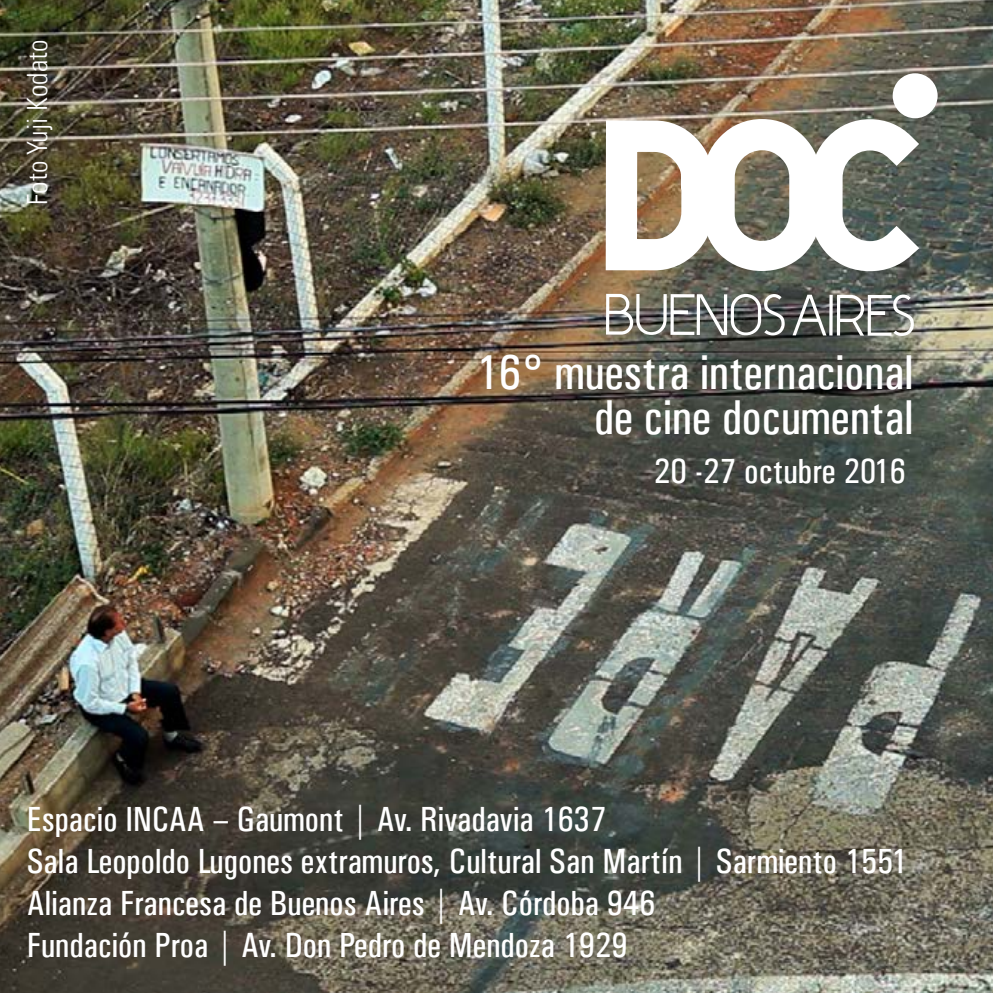
<style>
.page{position:relative;width:993px;height:993px;background:#fff}
.page>*{position:absolute;margin:0;border:0;box-sizing:border-box;transform-origin:0 0}
.t1{font:49px/45.5px "Univers Condensed";color:#fff;text-align:right}
.t2{font:35px/42px "Univers Condensed";color:#fff}
.t3{font:300 condensed 28px "Univers LT";color:#fff}
</style>
<div class="page">
<img style="left:0;top:0;width:992px;height:992px">
<img style="left:692px;top:0;width:142px;height:104px">
<svg style="left:595px;top:104px;width:338px;height:181px"></svg>
<div style="left:892px;top:73px;width:45px;height:45px;background:#fff;border-radius:50%"></div>
<img style="left:605px;top:294px;width:179px;height:41px">
<svg style="left:792px;top:294px;width:34px;height:41px"></svg>
<hr style="left:829px;top:295px;width:3px;height:40px;background:#fff">
<svg style="left:836px;top:294px;width:77px;height:42px"></svg>
<p class="t3" style="left:20px;top:204px;width:166px;rotate:-90deg">Foto Yuji Kodato</p>
<h1 class="t1" style="left:476px;top:349px;width:439px">16° muestra internacional de cine documental</h1>
<p class="t2" style="left:653px;top:449px;width:253px">20 -27 octubre 2016</p>
<p class="t2" style="left:27px;top:797px;width:881px">Espacio INCAA – Gaumont | Av. Rivadavia 1637<br>Sala Leopoldo Lugones extramuros, Cultural San Martín | Sarmiento 1551<br>Alianza Francesa de Buenos Aires | Av. Córdoba 946<br>Fundación Proa | Av. Don Pedro de Mendoza 1929</p>
</div>
